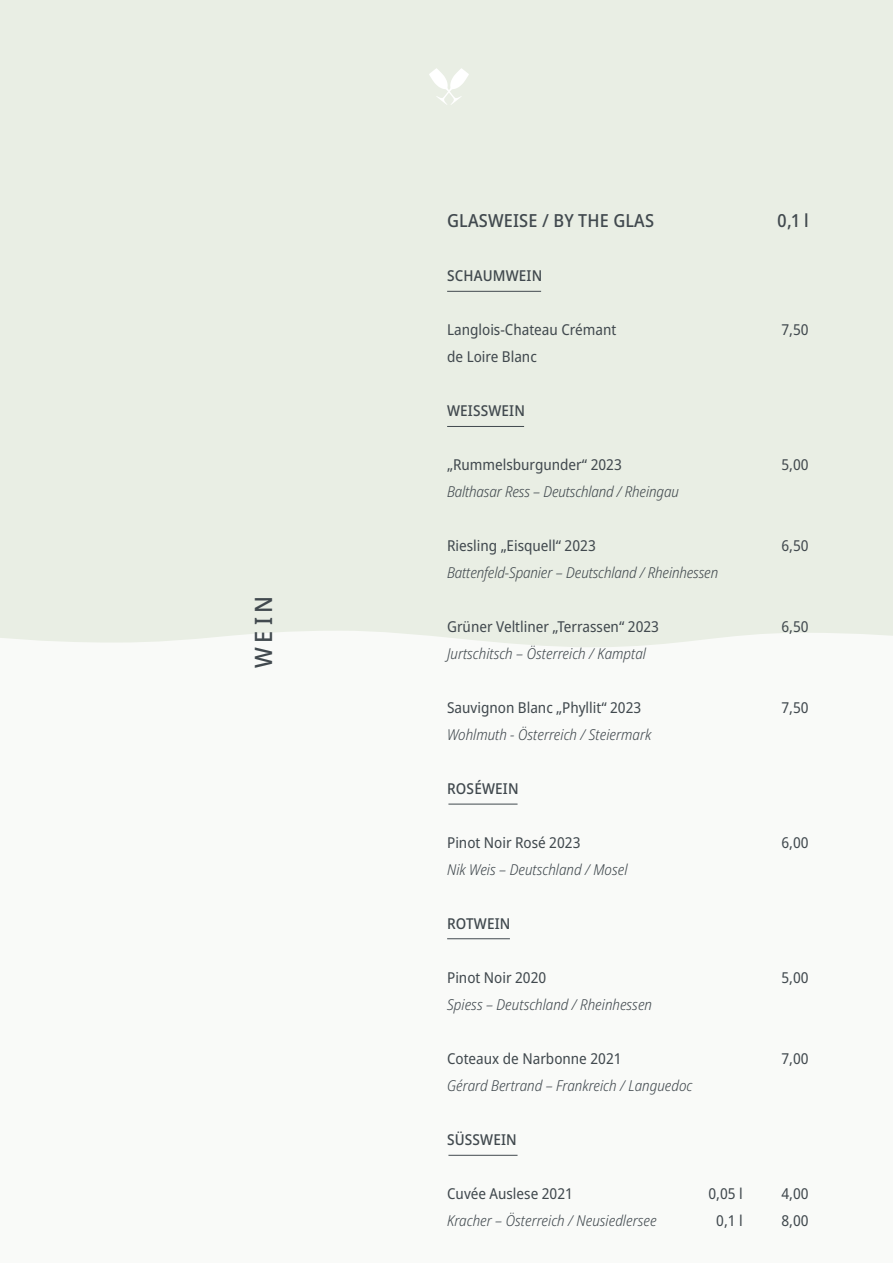
<style>
.page{position:relative;width:893px;height:1263px;background:#f9faf8}
.page>*{position:absolute;margin:0;border:0;box-sizing:border-box;transform-origin:0 0}
.t1{font:500 semi-condensed 24px "Noto Sans";color:#41494e}
.t2{font:500 semi-condensed 18px "Noto Sans";letter-spacing:.01em;color:#41494e}
.t3{font:italic 300 semi-condensed 15px "Noto Sans";color:#41494e}
.t4{font:semi-condensed 15px "Noto Sans";color:#41494e}
.t5{font:500 semi-condensed 15px "Noto Sans";letter-spacing:.01em;color:#41494e}
</style>
<div class="page">
<div style="left:0;top:0;width:893px;height:647px;background:#e9eee4"></div>
<svg style="left:429px;top:68px;width:40px;height:37px"></svg>
<hr style="left:447px;top:291px;width:94px;height:1px;background:#41494e">
<hr style="left:447px;top:426px;width:77px;height:1px;background:#41494e">
<hr style="left:448px;top:1155px;width:70px;height:1px;background:#41494e">
<hr style="left:448px;top:804px;width:70px;height:1px;background:#41494e">
<hr style="left:447px;top:938px;width:63px;height:1px;background:#41494e">
<h1 class="t1" style="left:247px;top:668px;width:74px;rotate:-90deg">WEIN</h1>
<p class="t2" style="left:447px;top:208px;width:208px">GLASWEISE / BY THE GLAS</p>
<p class="t2" style="left:777px;top:208px;width:33px">0,1 l</p>
<p class="t5" style="left:447px;top:265px;width:97px">SCHAUMWEIN</p>
<p class="t4" style="left:447px;top:319px;width:171px">Langlois-Chateau Crémant</p>
<p class="t4" style="left:781px;top:319px;width:29px">7,50</p>
<p class="t4" style="left:447px;top:346px;width:91px">de Loire Blanc</p>
<p class="t5" style="left:447px;top:400px;width:79px">WEISSWEIN</p>
<p class="t4" style="left:447px;top:454px;width:176px">„Rummelsburgunder“ 2023</p>
<p class="t4" style="left:781px;top:454px;width:29px">5,00</p>
<p class="t3" style="left:447px;top:481px;width:233px">Balthasar Ress – Deutschland / Rheingau</p>
<p class="t4" style="left:447px;top:535px;width:150px">Riesling „Eisquell“ 2023</p>
<p class="t4" style="left:781px;top:535px;width:29px">6,50</p>
<p class="t3" style="left:447px;top:562px;width:273px">Battenfeld-Spanier – Deutschland / Rheinhessen</p>
<p class="t4" style="left:447px;top:616px;width:213px">Grüner Veltliner „Terrassen“ 2023</p>
<p class="t4" style="left:781px;top:616px;width:29px">6,50</p>
<p class="t3" style="left:447px;top:643px;width:200px">Jurtschitsch – Österreich / Kamptal</p>
<p class="t4" style="left:447px;top:697px;width:196px">Sauvignon Blanc „Phyllit“ 2023</p>
<p class="t4" style="left:781px;top:697px;width:29px">7,50</p>
<p class="t3" style="left:447px;top:724px;width:206px">Wohlmuth - Österreich / Steiermark</p>
<p class="t5" style="left:447px;top:778px;width:73px">ROSÉWEIN</p>
<p class="t4" style="left:447px;top:832px;width:135px">Pinot Noir Rosé 2023</p>
<p class="t4" style="left:781px;top:832px;width:29px">6,00</p>
<p class="t3" style="left:447px;top:859px;width:182px">Nik Weis – Deutschland / Mosel</p>
<p class="t5" style="left:447px;top:913px;width:65px">ROTWEIN</p>
<p class="t4" style="left:447px;top:967px;width:101px">Pinot Noir 2020</p>
<p class="t4" style="left:781px;top:967px;width:29px">5,00</p>
<p class="t3" style="left:447px;top:994px;width:206px">Spiess – Deutschland / Rheinhessen</p>
<p class="t4" style="left:447px;top:1048px;width:176px">Coteaux de Narbonne 2021</p>
<p class="t4" style="left:781px;top:1048px;width:29px">7,00</p>
<p class="t3" style="left:447px;top:1075px;width:247px">Gérard Bertrand – Frankreich / Languedoc</p>
<p class="t5" style="left:447px;top:1129px;width:71px">SÜSSWEIN</p>
<p class="t4" style="left:447px;top:1183px;width:127px">Cuvée Auslese 2021</p>
<p class="t4" style="left:708px;top:1183px;width:36px">0,05 l</p>
<p class="t4" style="left:781px;top:1183px;width:29px">4,00</p>
<p class="t3" style="left:447px;top:1210px;width:211px">Kracher – Österreich / Neusiedlersee</p>
<p class="t4" style="left:716px;top:1210px;width:28px">0,1 l</p>
<p class="t4" style="left:781px;top:1210px;width:29px">8,00</p>
</div>
